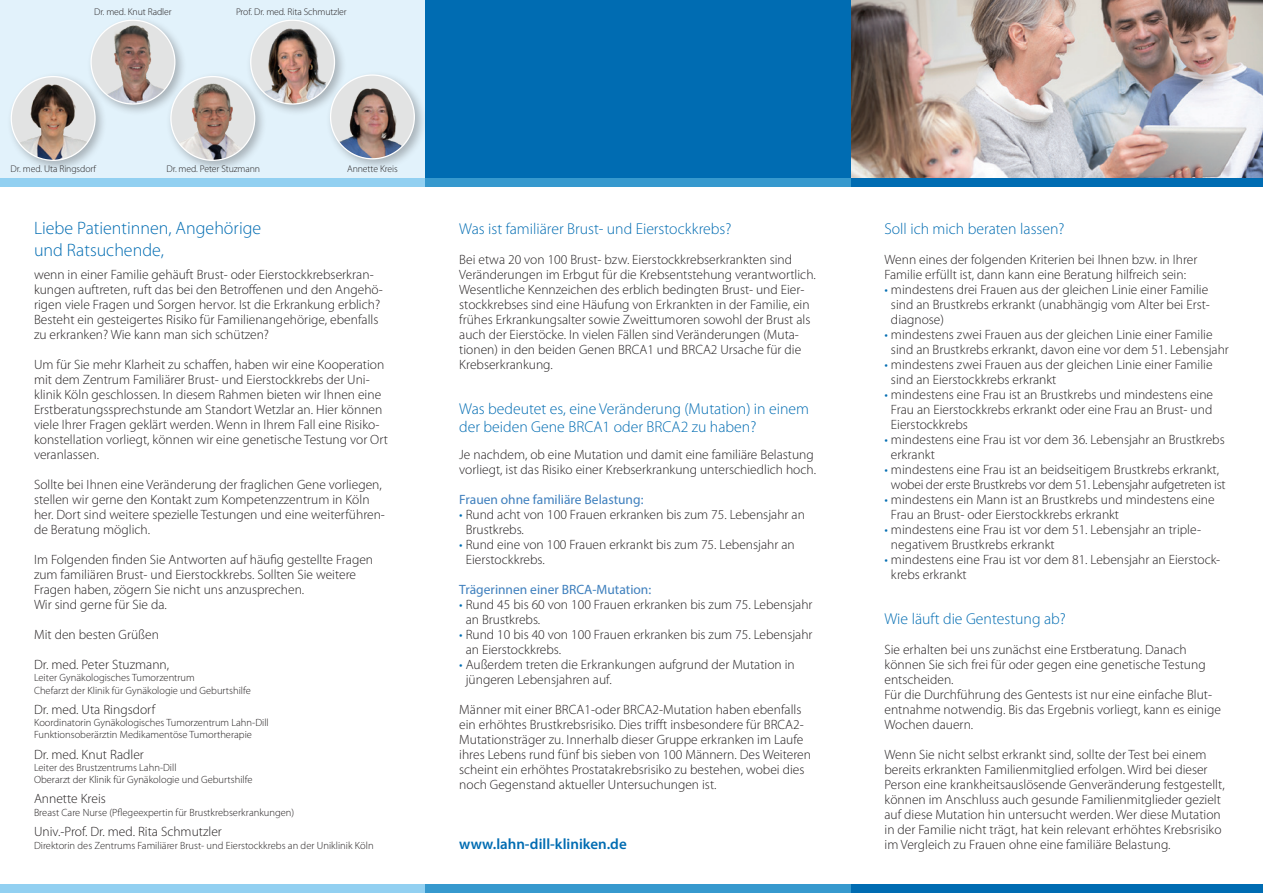
<style>
.page{position:relative;width:1263px;height:893px;background:#fff}
.page>*{position:absolute;margin:0;border:0;box-sizing:border-box;transform-origin:0 0}
.Headline{font:300 18px/21.6px "Myriad Pro";color:#006cb2}
.Subhead{font:300 15.75px/18px "Myriad Pro";color:#006cb2}
.t1{font:600 15px "Myriad Pro";color:#006cb2}
.Fließtext{font:300 13.5px/15px "Myriad Pro";color:#231f20}
.Subhead-2{font:300 13.5px/15px "Myriad Pro";color:#231f20}
.Fließtext-2{font:13.5px "Myriad Pro";color:#3e7fbd}
.t2{font:300 10.5px "Myriad Pro";color:#231f20}
.Bildunterschrift{font:300 9.75px "Myriad Pro";letter-spacing:-.01em;color:#231f20}
.s1{font-weight:700;color:#006cb2}
</style>
<div class="page">
<div style="left:0;top:0;width:425px;height:180px;background:#e2f2fb"></div>
<img style="left:850px;top:0;width:413px;height:178px">
<div style="left:425px;top:0;width:425px;height:180px;background:#006cb2"></div>
<div style="left:0;top:178px;width:425px;height:9px;background:#92d0f1"></div>
<div style="left:850px;top:178px;width:413px;height:9px;background:#006cb2"></div>
<div style="left:425px;top:178px;width:425px;height:9px;background:#3699ce"></div>
<div style="left:0;top:884px;width:425px;height:9px;background:#92d0f1"></div>
<div style="left:849px;top:884px;width:414px;height:9px;background:#006cb2"></div>
<div style="left:425px;top:884px;width:425px;height:9px;background:#3699ce"></div>
<div style="left:7px;top:72px;width:101px;height:101px;background:#231f20;opacity:.3"></div>
<img style="left:11px;top:80px;width:84px;height:80px">
<div style="left:86px;top:16px;width:101px;height:100px;background:#231f20;opacity:.3"></div>
<img style="left:91px;top:20px;width:84px;height:84px;border-radius:42px">
<div style="left:166px;top:72px;width:101px;height:101px;background:#231f20;opacity:.3"></div>
<img style="left:171px;top:77px;width:84px;height:83px;border-radius:42px">
<div style="left:246px;top:16px;width:101px;height:100px;background:#231f20;opacity:.3"></div>
<img style="left:251px;top:23px;width:82px;height:81px">
<div style="left:326px;top:70px;width:101px;height:101px;background:#231f20;opacity:.3"></div>
<img style="left:331px;top:78px;width:83px;height:81px">
<p class="Bildunterschrift" style="left:94px;top:6px;width:79px">Dr. med. Knut Radler</p>
<p class="Bildunterschrift" style="left:236px;top:6px;width:112px">Prof. Dr. med. Rita Schmutzler</p>
<p class="Bildunterschrift" style="left:11px;top:162px;width:87px">Dr. med. Uta Ringsdorf</p>
<p class="Bildunterschrift" style="left:166px;top:162px;width:95px">Dr. med. Peter Stuzmann</p>
<p class="Bildunterschrift" style="left:347px;top:162px;width:52px">Annette Kreis</p>
<p class="Headline" style="left:34px;top:217px;width:229px">Liebe Patientinnen, Angehörige und Ratsuchende,</p>
<p class="Fließtext" style="left:34px;top:267px;width:350px">wenn in einer Familie gehäuft Brust- oder Eierstockkrebserkran&shy;kungen auftreten, ruft das bei den Betroffenen und den Angehö&shy;rigen viele Fragen und Sorgen hervor. Ist die Erkrankung erblich?<br>Besteht ein gesteigertes Risiko für Familienangehörige, ebenfalls zu erkranken? Wie kann man sich schützen?</p>
<p class="Fließtext" style="left:34px;top:357px;width:355px">Um für Sie mehr Klarheit zu schaffen, haben wir eine Kooperation mit dem Zentrum Familiärer Brust- und Eierstockkrebs der Uni&shy;klinik Köln geschlossen. In diesem Rahmen bieten wir Ihnen eine Erstberatungssprechstunde am Standort Wetzlar an. Hier können viele Ihrer Fragen geklärt werden. Wenn in Ihrem Fall eine Risiko&shy;konstellation vorliegt, können wir eine genetische Testung vor Ort veranlassen.</p>
<p class="Fließtext" style="left:34px;top:477px;width:352px">Sollte bei Ihnen eine Veränderung der fraglichen Gene vorliegen, stellen wir gerne den Kontakt zum Kompetenzzentrum in Köln her. Dort sind weitere spezielle Testungen und eine weiterführen&shy;de Beratung möglich.</p>
<p class="Fließtext" style="left:34px;top:552px;width:341px">Im Folgenden finden Sie Antworten auf häufig gestellte Fragen zum familiären Brust- und Eierstockkrebs. Sollten Sie weitere Fragen haben, zögern Sie nicht uns anzusprechen.<br>Wir sind gerne für Sie da.</p>
<p class="Fließtext" style="left:34px;top:627px;width:126px">Mit den besten Grüßen</p>
<p class="Fließtext" style="left:34px;top:657px;width:137px">Dr. med. Peter Stuzmann,</p>
<p class="t2" style="left:34px;top:671px;width:162px">Leiter Gynäkologisches Tumorzentrum</p>
<p class="t2" style="left:34px;top:684px;width:218px">Chefarzt der Klinik für Gynäkologie und Geburtshilfe</p>
<p class="Fließtext" style="left:34px;top:702px;width:123px">Dr. med. Uta Ringsdorf</p>
<p class="t2" style="left:34px;top:717px;width:236px">Koordinatorin Gynäkologisches Tumorzentrum Lahn-Dill</p>
<p class="t2" style="left:34px;top:729px;width:219px">Funktionsoberärztin Medikamentöse Tumortherapie</p>
<p class="Fließtext" style="left:34px;top:747px;width:111px">Dr. med. Knut Radler</p>
<p class="t2" style="left:34px;top:761px;width:144px">Leiter des Brustzentrums Lahn-Dill</p>
<p class="t2" style="left:34px;top:773px;width:220px">Oberarzt der Klinik für Gynäkologie und Geburtshilfe</p>
<p class="Fließtext" style="left:34px;top:791px;width:73px">Annette Kreis</p>
<p class="t2" style="left:34px;top:806px;width:262px">Breast Care Nurse (Pflegeexpertin für Brustkrebserkrankungen)</p>
<p class="Fließtext" style="left:34px;top:824px;width:189px">Univ.-Prof. Dr. med. Rita Schmutzler</p>
<p class="t2" style="left:34px;top:839px;width:341px">Direktorin des Zentrums Familiärer Brust- und Eierstockkrebs an der Uniklinik Köln</p>
<p class="Subhead" style="left:459px;top:220px;width:274px">Was ist familiärer Brust- und Eierstockkrebs?</p>
<p class="Fließtext" style="left:459px;top:252px;width:358px">Bei etwa 20 von 100 Brust- bzw. Eierstockkrebserkrankten sind Veränderungen im Erbgut für die Krebsentstehung verantwortlich.<br>Wesentliche Kennzeichen des erblich bedingten Brust- und Eier&shy;stockkrebses sind eine Häufung von Erkrankten in der Familie, ein frühes Erkrankungsalter sowie Zweittumoren sowohl der Brust als auch der Eierstöcke. In vielen Fällen sind Veränderungen (Muta&shy;tionen) in den beiden Genen BRCA1 und BRCA2 Ursache für die Krebserkrankung.</p>
<p class="Subhead" style="left:459px;top:400px;width:351px">Was bedeutet es, eine Veränderung (Mutation) in einem der beiden Gene BRCA1 oder BRCA2 zu haben?</p>
<p class="Subhead-2" style="left:459px;top:447px;width:358px">Je nachdem, ob eine Mutation und damit eine familiäre Belastung vorliegt, ist das Risiko einer Krebserkrankung unterschiedlich hoch.</p>
<p class="Fließtext-2" style="left:459px;top:491px;width:186px">Frauen ohne familiäre Belastung:</p>
<p class="Fließtext" style="left:466px;top:507px;width:341px;text-indent:-6px"><span class="s1">·</span> Rund acht von 100 Frauen erkranken bis zum 75. Lebensjahr an<br>Brustkrebs.</p>
<p class="Fließtext" style="left:466px;top:537px;width:330px;text-indent:-6px"><span class="s1">·</span> Rund eine von 100 Frauen erkrankt bis zum 75. Lebensjahr an<br>Eierstockkrebs.</p>
<p class="Fließtext-2" style="left:459px;top:581px;width:193px">Trägerinnen einer BRCA-Mutation:</p>
<p class="Fließtext" style="left:466px;top:597px;width:348px;text-indent:-6px"><span class="s1">·</span> Rund 45 bis 60 von 100 Frauen erkranken bis zum 75. Lebensjahr an Brustkrebs.</p>
<p class="Fließtext" style="left:466px;top:627px;width:348px;text-indent:-6px"><span class="s1">·</span> Rund 10 bis 40 von 100 Frauen erkranken bis zum 75. Lebensjahr an Eierstockkrebs.</p>
<p class="Fließtext" style="left:466px;top:657px;width:331px;text-indent:-6px"><span class="s1">·</span> Außerdem treten die Erkrankungen aufgrund der Mutation in jüngeren Lebensjahren auf.</p>
<p class="Fließtext" style="left:459px;top:702px;width:353px">Männer mit einer BRCA1-oder BRCA2-Mutation haben ebenfalls ein erhöhtes Brustkrebsrisiko. Dies trifft insbesondere für BRCA2- Mutationsträger zu. Innerhalb dieser Gruppe erkranken im Laufe ihres Lebens rund fünf bis sieben von 100 Männern. Des Weiteren scheint ein erhöhtes Prostatakrebsrisiko zu bestehen, wobei dies noch Gegenstand aktueller Untersuchungen ist.</p>
<p class="Subhead" style="left:884px;top:220px;width:181px">Soll ich mich beraten lassen?</p>
<p class="Fließtext" style="left:884px;top:252px;width:314px">Wenn eines der folgenden Kriterien bei Ihnen bzw. in Ihrer<br>Familie erfüllt ist, dann kann eine Beratung hilfreich sein:</p>
<p class="Fließtext" style="left:891px;top:282px;width:320px;text-align:justify;text-indent:-6px"><span class="s1">·</span> mindestens drei Frauen aus der gleichen Linie einer Familie sind an Brustkrebs erkrankt (unabhängig vom Alter bei Erst&shy;diagnose)</p>
<p class="Fließtext" style="left:891px;top:327px;width:339px;text-indent:-6px"><span class="s1">·</span> mindestens zwei Frauen aus der gleichen Linie einer Familie sind an Brustkrebs erkrankt, davon eine vor dem 51. Lebensjahr</p>
<p class="Fließtext" style="left:891px;top:357px;width:323px;text-indent:-6px"><span class="s1">·</span> mindestens zwei Frauen aus der gleichen Linie einer Familie sind an Eierstockkrebs erkrankt</p>
<p class="Fließtext" style="left:891px;top:387px;width:324px;text-align:justify;text-indent:-6px"><span class="s1">·</span> mindestens eine Frau ist an Brustkrebs und mindestens eine Frau an Eierstockkrebs erkrankt oder eine Frau an Brust- und Eierstockkrebs</p>
<p class="Fließtext" style="left:891px;top:432px;width:335px;text-indent:-6px"><span class="s1">·</span> mindestens eine Frau ist vor dem 36. Lebensjahr an Brustkrebs erkrankt</p>
<p class="Fließtext" style="left:884px;top:462px;width:343px;text-align:center"><span class="s1">·</span> mindestens eine Frau ist an beidseitigem Brustkrebs erkrankt, wobei der erste Brustkrebs vor dem 51. Lebensjahr aufgetreten ist</p>
<p class="Fließtext" style="left:891px;top:492px;width:325px;text-indent:-6px"><span class="s1">·</span> mindestens ein Mann ist an Brustkrebs und mindestens eine<br>Frau an Brust- oder Eierstockkrebs erkrankt</p>
<p class="Fließtext" style="left:891px;top:522px;width:312px;text-indent:-6px"><span class="s1">·</span> mindestens eine Frau ist vor dem 51. Lebensjahr an triple&shy;negativem Brustkrebs erkrankt</p>
<p class="Fließtext" style="left:891px;top:552px;width:331px;text-indent:-6px"><span class="s1">·</span> mindestens eine Frau ist vor dem 81. Lebensjahr an Eierstock&shy;krebs erkrankt</p>
<p class="Subhead" style="left:884px;top:610px;width:183px">Wie läuft die Gentestung ab?</p>
<p class="Fließtext" style="left:884px;top:642px;width:323px">Sie erhalten bei uns zunächst eine Erstberatung. Danach können Sie sich frei für oder gegen eine genetische Testung entscheiden.</p>
<p class="Fließtext" style="left:884px;top:687px;width:338px">Für die Durchführung des Gentests ist nur eine einfache Blut&shy;entnahme notwendig. Bis das Ergebnis vorliegt, kann es einige<br>Wochen dauern.</p>
<p class="Fließtext" style="left:884px;top:747px;width:342px">Wenn Sie nicht selbst erkrankt sind, sollte der Test bei einem bereits erkrankten Familienmitglied erfolgen. Wird bei dieser Person eine krankheitsauslösende Genveränderung festgestellt, können im Anschluss auch gesunde Familienmitglieder gezielt auf diese Mutation hin untersucht werden. Wer diese Mutation in der Familie nicht trägt, hat kein relevant erhöhtes Krebsrisiko</p>
<p class="t1" style="left:459px;top:834px;width:169px">www.lahn-dill-kliniken.de</p>
<p class="Fließtext" style="left:884px;top:837px;width:287px">im Vergleich zu Frauen ohne eine familiäre Belastung.</p>
</div>
